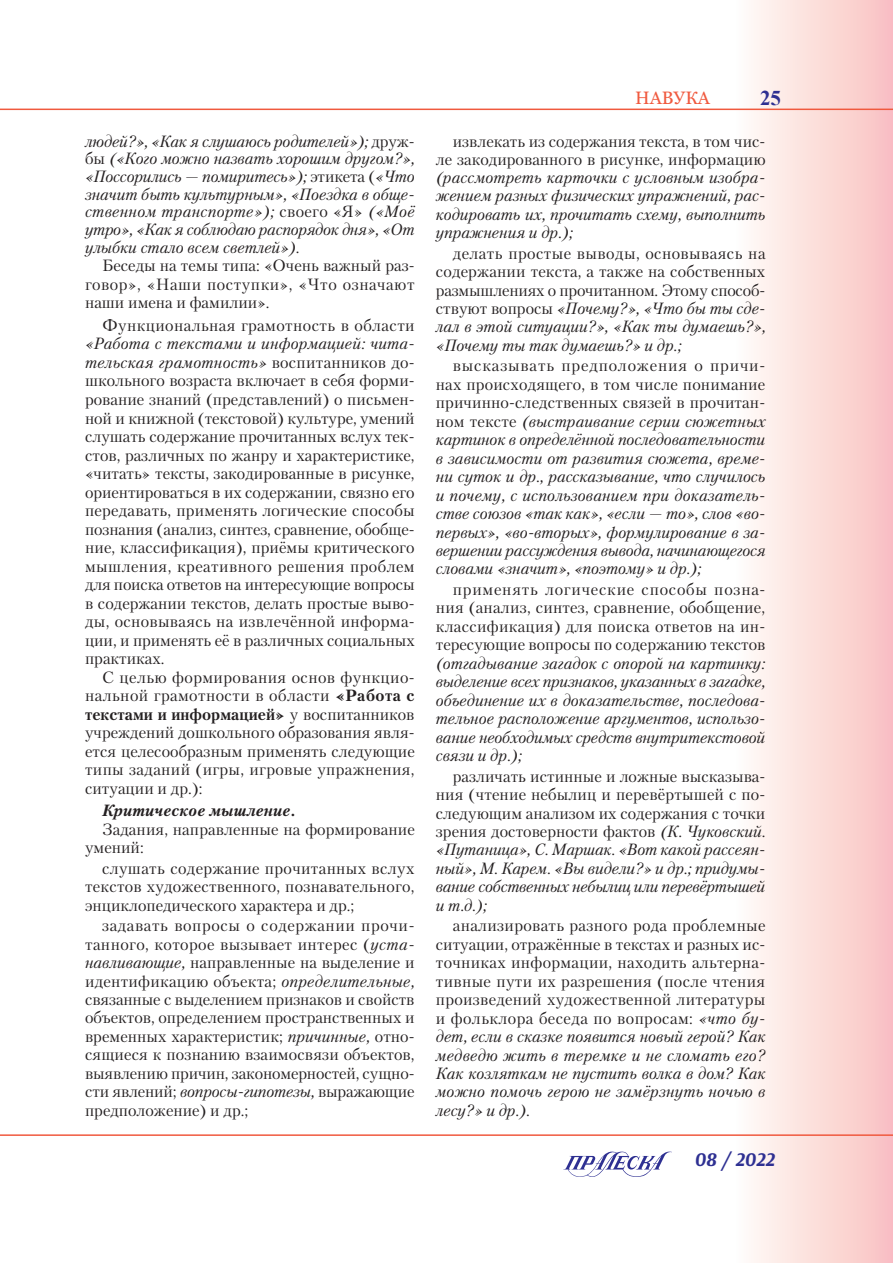
<style>
.page{position:relative;width:893px;height:1263px;background:#fff}
.page>*{position:absolute;margin:0;border:0;box-sizing:border-box;transform-origin:0 0}
.t1{font:700 21px "Times New Roman";color:#2e3092}
.t2{font:italic 700 19.5px "Arsenal";color:#2e3092}
.t3{font:18px "Georgia";color:#f0593e}
.Текст{font:16.2px/18.5px "Petersburg C";color:#231f20;text-align:justify}
.Текст-2{font:italic 16.2px/18.5px "Petersburg C";letter-spacing:-.005em;color:#231f20;text-align:justify}
.Текст-3{font:italic 700 16.2px "Petersburg C";letter-spacing:.01em;color:#231f20}
.s1{font-style:normal}
.s2{font-style:italic}
.s3{font-weight:700}
</style>
<div class="page">
<div style="left:735px;top:0;width:158px;height:1263px;background:linear-gradient(to right,#fffef9,#f9c1c1)"></div>
<hr style="left:0;top:1134px;width:893px;height:2px;background:#f0593e">
<svg style="left:563px;top:1151px;width:109px;height:26px"></svg>
<hr style="left:0;top:109px;width:893px;height:1px;background:#f0593e">
<p class="Текст-2" style="left:85px;top:132px;width:331px;line-height:17.7px">людей?», «Как я слушаюсь родителей»); <span class="s1">друж&shy;бы</span> («Кого можно назвать хорошим другом?», «Поссорились — помиритесь»); <span class="s1">этикета (</span>«Что значит быть культурным», «Поездка в обще&shy;ственном транспорте»); <span class="s1">своего «Я»</span> («Моё утро», «Как я соблюдаю распорядок дня», «От улыбки стало всем светлей»).</p>
<p class="Текст" style="left:85px;top:256px;width:331px;text-indent:17px">Беседы на темы типа: «Очень важный раз&shy;говор», «Наши поступки», «Что означают наши имена и фамилии».</p>
<p class="Текст" style="left:85px;top:316px;width:331px;text-indent:17px">Функциональная грамотность в области <span class="s2">«Работа с текстами и информацией: чита&shy;тельская грамотность»</span> воспитанников до&shy;школьного возраста включает в себя форми&shy;рование знаний (представлений) о письмен&shy;ной и книжной (текстовой) культуре, умений слушать содержание прочитанных вслух тек&shy;стов, различных по жанру и характеристике, «читать» тексты, закодированные в рисунке, ориентироваться в их содержании, связно его передавать, применять логические способы познания (анализ, синтез, сравнение, обобще&shy;ние, классификация), приёмы критического мышления, креативного решения проблем для поиска ответов на интересующие вопросы в содержании текстов, делать простые выво&shy;ды, основываясь на извлечённой информа&shy;ции, и применять её в различных социальных практиках.</p>
<p class="Текст" style="left:85px;top:668px;width:331px;text-indent:17px">С целью формирования основ функцио&shy;нальной грамотности в области <span class="s3">«Работа с текстами и информацией»</span> у воспитанников учреждений дошкольного образования явля&shy;ется целесообразным применять следующие типы заданий (игры, игровые упражнения, ситуации и др.):</p>
<p class="Текст-3" style="left:102px;top:801px;width:195px">Критическое мышление.</p>
<p class="Текст" style="left:85px;top:820px;width:331px;text-indent:17px">Задания, направленные на формирование умений:</p>
<p class="Текст" style="left:85px;top:859px;width:331px;text-indent:17px">слушать содержание прочитанных вслух текстов художественного, познавательного, энциклопедического характера и др.;</p>
<p class="Текст" style="left:85px;top:916px;width:331px;text-indent:17px">задавать вопросы о содержании прочи&shy;танного, которое вызывает интерес (<span class="s2">уста&shy;навливающие,</span> направленные на выделение и идентификацию объекта; <span class="s2">определительные, </span>связанные с выделением признаков и свойств объектов, определением пространственных и временных характеристик; <span class="s2">причинные,</span> отно&shy;сящиеся к познанию взаимосвязи объектов, выявлению причин, закономерностей, сущно&shy;сти явлений; <span class="s2">вопросы-гипотезы,</span> выражающие предположение) и др.;</p>
<p class="t3" style="left:635px;top:88px;width:76px">навука</p>
<p class="t1" style="left:760px;top:83px;width:22px">25</p>
<p class="Текст-2" style="left:436px;top:132px;width:331px;text-indent:17px"><span class="s1">извлекать из содержания текста, в том чис&shy;ле закодированного в рисунке, информацию </span>(рассмотреть карточки с условным изобра&shy;жением разных физических упражнений, рас&shy;кодировать их, прочитать схему, выполнить упражнения и др.);</p>
<p class="Текст" style="left:436px;top:244px;width:331px;text-indent:17px">делать простые выводы, основываясь на содержании текста, а также на собственных размышлениях о прочитанном. Этому способ&shy;ствуют вопросы <span class="s2">«Почему?», «Что бы ты сде&shy;лал в этой ситуации?», «Как ты думаешь?», «Почему ты так думаешь?» и др.;</span></p>
<p class="Текст-2" style="left:436px;top:356px;width:331px;text-indent:17px"><span class="s1">высказывать предположения о причи&shy;нах происходящего, в том числе понимание причинно-следственных связей в прочитан&shy;ном тексте</span> (выстраивание серии сюжетных картинок в определённой последовательности в зависимости от развития сюжета, време&shy;ни суток и др., рассказывание, что случилось и почему, с использованием при доказатель&shy;стве союзов «так как», «если — то», слов «во&shy;первых», «во-вторых», формулирование в за&shy;вершении рассуждения вывода, начинающегося словами «значит», «поэтому» и др.);</p>
<p class="Текст-2" style="left:436px;top:580px;width:331px;text-indent:17px"><span class="s1">применять логические способы позна&shy;ния (анализ, синтез, сравнение, обобщение, классификация) для поиска ответов на ин&shy;тересующие вопросы по содержанию текстов </span>(отгадывание загадок с опорой на картинку: выделение всех признаков, указанных в загадке, объединение их в доказательстве, последова&shy;тельное расположение аргументов, использо&shy;вание необходимых средств внутритекстовой связи и др.);</p>
<p class="Текст-2" style="left:436px;top:767px;width:331px;text-indent:17px"><span class="s1">различать истинные и ложные высказыва&shy;ния (чтение небылиц и перевёртышей с по&shy;следующим анализом их содержания с точки зрения достоверности фактов</span> (К. Чуковский. «Путаница», С. Маршак. «Вот какой рассеян&shy;ный», М. Карем. «Вы видели?» и др.; придумы&shy;вание собственных небылиц или перевёртышей и т.д.);</p>
<p class="Текст" style="left:436px;top:916px;width:331px;text-indent:17px">анализировать разного рода проблемные ситуации, отражённые в текстах и разных ис&shy;точниках информации, находить альтерна&shy;тивные пути их разрешения (после чтения произведений художественной литературы и фольклора беседа по вопросам: <span class="s2">«что бу&shy;дет, если в сказке появится новый герой? Как медведю жить в теремке и не сломать его?<br>Как козляткам не пустить волка в дом? Как можно помочь герою не замёрзнуть ночью в лесу?» и др.).</span></p>
<p class="t2" style="left:694px;top:1148px;width:82px">08 / 2022</p>
</div>
